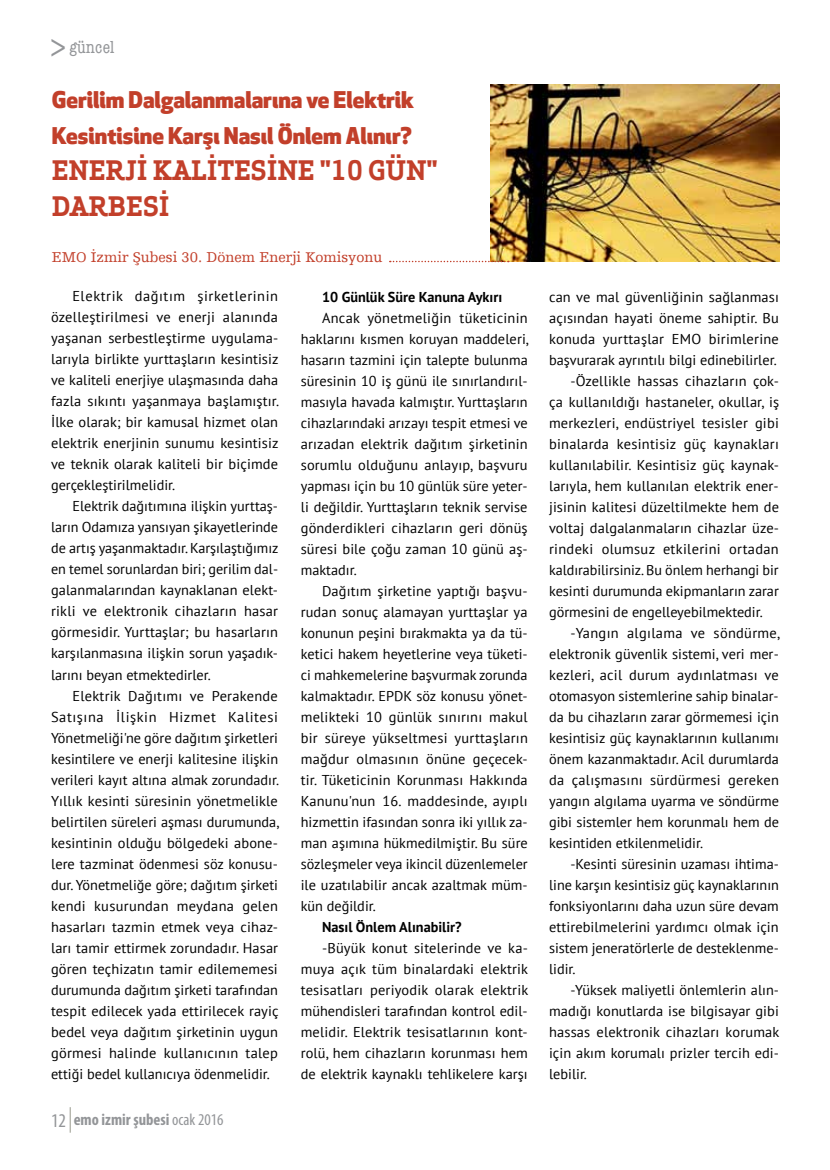
<style>
.page{position:relative;width:830px;height:1170px;background:#fff}
.page>*{position:absolute;margin:0;border:0;box-sizing:border-box;transform-origin:0 0}
.t1{font:700 26.25px/36px "Apex Serif";color:#c23f2a}
.t2{font:800 22.5px/36px "Apex New";color:#c23f2a}
.t3{font:condensed 18px "American Typewriter";letter-spacing:.01em;color:#939598}
.t4{font:700 condensed 16.5px "Myriad Pro";color:#939598}
.t5{font:15px "Humanist Slabserif 712 BT";color:#c23f2a}
.t6{font:14.25px/21px "PT Sans";color:#000;text-align:justify}
.t7{font:14.25px "PT Sans";letter-spacing:.02em;color:#000}
.t8{font:700 14.25px "PT Sans";color:#000}
.s1{font-family:"Apex New";font-stretch:normal;font-size:33px}
.s2{font-weight:400;font-size:19.5px}
.s3{font-weight:400}
</style>
<div class="page">
<svg style="left:70px;top:1107px;width:1px;height:25px"></svg>
<img style="left:490px;top:84px;width:289px;height:177px">
<svg style="left:389px;top:261px;width:119px;height:1px"></svg>
<p class="t3" style="left:50px;top:33px;width:66px"><span class="s1">&gt;</span>güncel</p>
<h2 class="t2" style="left:52px;top:81px;width:363px">Gerilim Dalgalanmalarına ve Elektrik<br>Kesintisine Karşı Nasıl Önlem Alınır?</h2>
<h1 class="t1" style="left:52px;top:152px;width:387px">ENERJİ KALİTESİNE "10 GÜN"<br>DARBESİ</h1>
<p class="t5" style="left:52px;top:248px;width:332px">EMO İzmir Şubesi 30. Dönem Enerji Komisyonu</p>
<p class="t6" style="left:51px;top:285px;width:229px;text-indent:21px">Elektrik dağıtım şirketlerinin özelleştirilmesi ve enerji alanında yaşanan serbestleştirme uygulama&shy;larıyla birlikte yurttaşların kesintisiz ve kaliteli enerjiye ulaşmasında daha fazla sıkıntı yaşanmaya başlamıştır.<br>İlke olarak; bir kamusal hizmet olan elektrik enerjinin sunumu kesintisiz ve teknik olarak kaliteli bir biçimde gerçekleştirilmelidir.</p>
<p class="t6" style="left:51px;top:495px;width:229px;text-indent:21px">Elektrik dağıtımına ilişkin yurttaş&shy;ların Odamıza yansıyan şikayetlerinde de artış yaşanmaktadır. Karşılaştığımız en temel sorunlardan biri; gerilim dal&shy;galanmalarından kaynaklanan elekt&shy;rikli ve elektronik cihazların hasar görmesidir. Yurttaşlar; bu hasarların karşılanmasına ilişkin sorun yaşadık&shy;larını beyan etmektedirler.</p>
<p class="t6" style="left:51px;top:684px;width:229px;text-indent:21px">Elektrik Dağıtımı ve Perakende Satışına İlişkin Hizmet Kalitesi Yönetmeliği'ne göre dağıtım şirketleri kesintilere ve enerji kalitesine ilişkin verileri kayıt altına almak zorundadır.<br>Yıllık kesinti süresinin yönetmelikle belirtilen süreleri aşması durumunda, kesintinin olduğu bölgedeki abone&shy;lere tazminat ödenmesi söz konusu&shy;dur. Yönetmeliğe göre; dağıtım şirketi kendi kusurundan meydana gelen hasarları tazmin etmek veya cihaz&shy;ları tamir ettirmek zorundadır. Hasar gören teçhizatın tamir edilememesi durumunda dağıtım şirketi tarafından tespit edilecek yada ettirilecek rayiç bedel veya dağıtım şirketinin uygun görmesi halinde kullanıcının talep ettiği bedel kullanıcıya ödenmelidir.</p>
<p class="t4" style="left:51px;top:1109px;width:174px"><span class="s2">12</span> emo izmir şubesi <span class="s3">ocak 2016</span></p>
<p class="t8" style="left:322px;top:287px;width:182px">10 Günlük Süre Kanuna Aykırı</p>
<p class="t6" style="left:300px;top:307px;width:229px;text-indent:21px">Ancak yönetmeliğin tüketicinin haklarını kısmen koruyan maddeleri, hasarın tazmini için talepte bulunma süresinin 10 iş günü ile sınırlandırıl&shy;masıyla havada kalmıştır. Yurttaşların cihazlarındaki arızayı tespit etmesi ve arızadan elektrik dağıtım şirketinin sorumlu olduğunu anlayıp, başvuru yapması için bu 10 günlük süre yeter&shy;li değildir. Yurttaşların teknik servise gönderdikleri cihazların geri dönüş süresi bile çoğu zaman 10 günü aş&shy;maktadır.</p>
<p class="t6" style="left:300px;top:580px;width:228px;text-indent:21px">Dağıtım şirketine yaptığı başvu&shy;rudan sonuç alamayan yurttaşlar ya konunun peşini bırakmakta ya da tü&shy;ketici hakem heyetlerine veya tüketi&shy;ci mahkemelerine başvurmak zorunda kalmaktadır. EPDK söz konusu yönet&shy;melikteki 10 günlük sınırını makul bir süreye yükseltmesi yurttaşların mağdur olmasının önüne geçecek&shy;tir. Tüketicinin Korunması Hakkında Kanunu'nun 16. maddesinde, ayıplı hizmettin ifasından sonra iki yıllık za&shy;man aşımına hükmedilmiştir. Bu süre sözleşmeler veya ikincil düzenlemeler ile uzatılabilir ancak azaltmak müm&shy;kün değildir.</p>
<p class="t8" style="left:322px;top:917px;width:141px">Nasıl Önlem Alınabilir?</p>
<p class="t6" style="left:300px;top:937px;width:229px;text-indent:21px">-Büyük konut sitelerinde ve ka&shy;muya açık tüm binalardaki elektrik tesisatları periyodik olarak elektrik mühendisleri tarafından kontrol edil&shy;melidir. Elektrik tesisatlarının kont&shy;rolü, hem cihazların korunması hem de elektrik kaynaklı tehlikelere karşı</p>
<p class="t6" style="left:549px;top:286px;width:231px">can ve mal güvenliğinin sağlanması</p>
<p class="t6" style="left:549px;top:307px;width:231px">açısından hayati öneme sahiptir. Bu</p>
<p class="t7" style="left:549px;top:329px;width:231px">konuda yurttaşlar EMO birimlerine</p>
<p class="t6" style="left:549px;top:349px;width:229px">başvurarak ayrıntılı bilgi edinebilirler.</p>
<p class="t6" style="left:570px;top:370px;width:210px">-Özellikle hassas cihazların çok-</p>
<p class="t6" style="left:549px;top:391px;width:231px">ça kullanıldığı hastaneler, okullar, iş</p>
<p class="t6" style="left:549px;top:412px;width:231px">merkezleri, endüstriyel tesisler gibi</p>
<p class="t7" style="left:549px;top:434px;width:231px">binalarda kesintisiz güç kaynakları</p>
<p class="t6" style="left:549px;top:454px;width:231px">kullanılabilir. Kesintisiz güç kaynak-</p>
<p class="t6" style="left:549px;top:475px;width:231px">larıyla, hem kullanılan elektrik ener-</p>
<p class="t6" style="left:549px;top:496px;width:231px">jisinin kalitesi düzeltilmekte hem de</p>
<p class="t6" style="left:549px;top:517px;width:231px">voltaj dalgalanmaların cihazlar üze-</p>
<p class="t7" style="left:549px;top:539px;width:231px">rindeki olumsuz etkilerini ortadan</p>
<p class="t6" style="left:549px;top:559px;width:231px">kaldırabilirsiniz. Bu önlem herhangi bir</p>
<p class="t6" style="left:549px;top:580px;width:231px">kesinti durumunda ekipmanların zarar</p>
<p class="t6" style="left:549px;top:601px;width:215px">görmesini de engelleyebilmektedir.</p>
<p class="t7" style="left:570px;top:623px;width:211px">-Yangın algılama ve söndürme,</p>
<p class="t6" style="left:549px;top:643px;width:231px">elektronik güvenlik sistemi, veri mer-</p>
<p class="t6" style="left:549px;top:664px;width:231px">kezleri, acil durum aydınlatması ve</p>
<p class="t6" style="left:549px;top:685px;width:231px">otomasyon sistemlerine sahip binalar-</p>
<p class="t6" style="left:549px;top:706px;width:231px">da bu cihazların zarar görmemesi için</p>
<p class="t6" style="left:549px;top:727px;width:231px">kesintisiz güç kaynaklarının kullanımı</p>
<p class="t6" style="left:549px;top:748px;width:231px">önem kazanmaktadır. Acil durumlarda</p>
<p class="t7" style="left:549px;top:770px;width:231px">da çalışmasını sürdürmesi gereken</p>
<p class="t6" style="left:549px;top:790px;width:231px">yangın algılama uyarma ve söndürme</p>
<p class="t6" style="left:549px;top:811px;width:231px">gibi sistemler hem korunmalı hem de</p>
<p class="t6" style="left:549px;top:832px;width:155px">kesintiden etkilenmelidir.</p>
<p class="t6" style="left:570px;top:853px;width:210px">-Kesinti süresinin uzaması ihtima-</p>
<p class="t6" style="left:549px;top:874px;width:231px">line karşın kesintisiz güç kaynaklarının</p>
<p class="t6" style="left:549px;top:895px;width:231px">fonksiyonlarını daha uzun süre devam</p>
<p class="t6" style="left:549px;top:916px;width:231px">ettirebilmelerini yardımcı olmak için</p>
<p class="t6" style="left:549px;top:937px;width:231px">sistem jeneratörlerle de desteklenme-</p>
<p class="t6" style="left:549px;top:958px;width:28px">lidir.</p>
<p class="t6" style="left:570px;top:979px;width:210px">-Yüksek maliyetli önlemlerin alın-</p>
<p class="t6" style="left:549px;top:1000px;width:231px">madığı konutlarda ise bilgisayar gibi</p>
<p class="t6" style="left:549px;top:1021px;width:232px">hassas elektronik cihazları korumak</p>
<p class="t6" style="left:549px;top:1042px;width:231px">için akım korumalı prizler tercih edi-</p>
<p class="t6" style="left:549px;top:1063px;width:39px">lebilir.</p>
</div>
